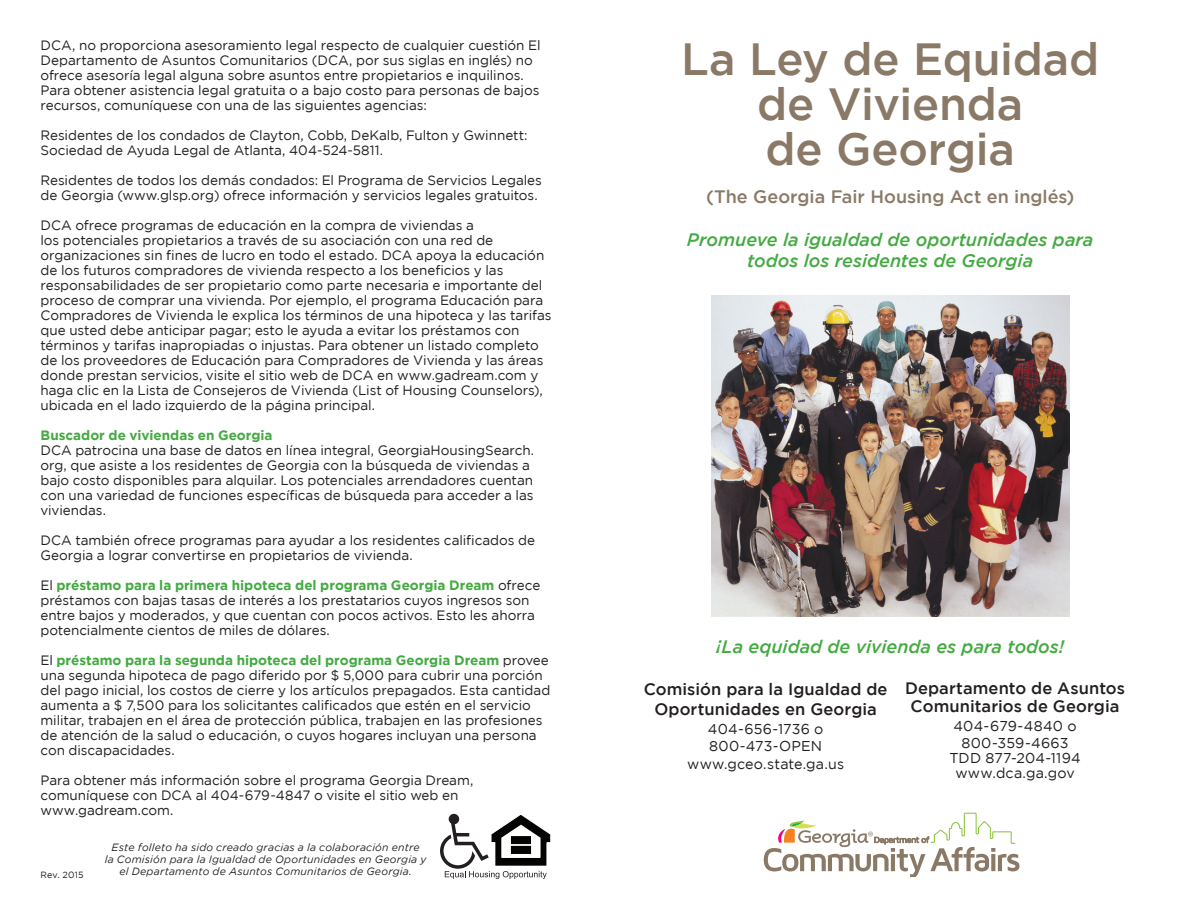
<style>
.page{position:relative;width:1188px;height:918px;background:#fff}
.page>*{position:absolute;margin:0;border:0;box-sizing:border-box;transform-origin:0 0}
.t1{font:500 45px/45px "Gotham";letter-spacing:-.005em;color:#8a7966;text-align:center}
.t2{font:italic 500 18px/21.6px "Gotham";color:#44aa42;text-align:center}
.t3{font:500 18px "Gotham";color:#8a7966}
.t4{font:500 16.5px/19.8px "Gotham";letter-spacing:.005em;color:#231f20;text-align:center}
.t5{font:14.25px/17.1px "Gotham";letter-spacing:.015em;color:#231f20;text-align:center}
.t6{font:13.5px/15px "Gotham";letter-spacing:-.005em;color:#231f20}
.t7{font:700 13.5px "Gotham";color:#44aa42}
.t8{font:italic 10.5px/12px "Gotham";letter-spacing:.02em;color:#231f20;text-align:center}
.t9{font:9px "Gotham";letter-spacing:.02em;color:#231f20}
.s1{font-weight:700;color:#44aa42}
</style>
<div class="page">
<svg style="left:440px;top:814px;width:107px;height:65px"></svg>
<img style="left:494px;top:815px;width:26px;height:17px">
<img style="left:712px;top:295px;width:358px;height:321px">
<svg style="left:764px;top:813px;width:256px;height:64px"></svg>
<p class="t6" style="left:40px;top:38px;width:502px">DCA, no proporciona asesoramiento legal respecto de cualquier cuestión El Departamento de Asuntos Comunitarios (DCA, por sus siglas en inglés) no ofrece asesoría legal alguna sobre asuntos entre propietarios e inquilinos.<br>Para obtener asistencia legal gratuita o a bajo costo para personas de bajos recursos, comuníquese con una de las siguientes agencias:</p>
<p class="t6" style="left:40px;top:128px;width:489px">Residentes de los condados de Clayton, Cobb, DeKalb, Fulton y Gwinnett:<br>Sociedad de Ayuda Legal de Atlanta, 404-524-5811.</p>
<p class="t6" style="left:40px;top:173px;width:503px">Residentes de todos los demás condados: El Programa de Servicios Legales de Georgia (www.glsp.org) ofrece información y servicios legales gratuitos.</p>
<p class="t6" style="left:40px;top:218px;width:513px">DCA ofrece programas de educación en la compra de viviendas a<br>los potenciales propietarios a través de su asociación con una red de organizaciones sin fines de lucro en todo el estado. DCA apoya la educación de los futuros compradores de vivienda respecto a los beneficios y las responsabilidades de ser propietario como parte necesaria e importante del proceso de comprar una vivienda. Por ejemplo, el programa Educación para Compradores de Vivienda le explica los términos de una hipoteca y las tarifas que usted debe anticipar pagar; esto le ayuda a evitar los préstamos con términos y tarifas inapropiadas o injustas. Para obtener un listado completo de los proveedores de Educación para Compradores de Vivienda y las áreas donde prestan servicios, visite el sitio web de DCA en www.gadream.com y haga clic en la Lista de Consejeros de Vivienda (List of Housing Counselors), ubicada en el lado izquierdo de la página principal.</p>
<p class="t7" style="left:40px;top:428px;width:234px">Buscador de viviendas en Georgia</p>
<p class="t6" style="left:40px;top:443px;width:495px">DCA patrocina una base de datos en línea integral, GeorgiaHousingSearch. org, que asiste a los residentes de Georgia con la búsqueda de viviendas a bajo costo disponibles para alquilar. Los potenciales arrendadores cuentan con una variedad de funciones específicas de búsqueda para acceder a las viviendas.</p>
<p class="t6" style="left:40px;top:533px;width:496px">DCA también ofrece programas para ayudar a los residentes calificados de<br>Georgia a lograr convertirse en propietarios de vivienda.</p>
<p class="t6" style="left:40px;top:578px;width:501px">El <span class="s1">préstamo para la primera hipoteca del programa Georgia Dream</span> ofrece préstamos con bajas tasas de interés a los prestatarios cuyos ingresos son entre bajos y moderados, y que cuentan con pocos activos. Esto les ahorra potencialmente cientos de miles de dólares.</p>
<p class="t6" style="left:40px;top:653px;width:511px">El <span class="s1">préstamo para la segunda hipoteca del programa Georgia Dream</span> provee una segunda hipoteca de pago diferido por $ 5,000 para cubrir una porción del pago inicial, los costos de cierre y los artículos prepagados. Esta cantidad aumenta a $ 7,500 para los solicitantes calificados que estén en el servicio militar, trabajen en el área de protección pública, trabajen en las profesiones de atención de la salud o educación, o cuyos hogares incluyan una persona con discapacidades.</p>
<p class="t6" style="left:40px;top:773px;width:434px">Para obtener más información sobre el programa Georgia Dream, comuníquese con DCA al 404-679-4847 o visite el sitio web en www.gadream.com.</p>
<p class="t8" style="left:105px;top:841px;width:323px">Este folleto ha sido creado gracias a la colaboración entre<br>la Comisión para la Igualdad de Oportunidades en Georgia y</p>
<p class="t9" style="left:40px;top:869px;width:45px">Rev. 2015</p>
<p class="t8" style="left:119px;top:865px;width:294px">el Departamento de Asuntos Comunitarios de Georgia.</p>
<h1 class="t1" style="left:681px;top:35px;width:420px">La Ley de Equidad de Vivienda<br>de Georgia</h1>
<h2 class="t3" style="left:706px;top:186px;width:370px">(The Georgia Fair Housing Act en inglés)</h2>
<h2 class="t2" style="left:687px;top:228px;width:408px">Promueve la igualdad de oportunidades para todos los residentes de Georgia</h2>
<h2 class="t2" style="left:716px;top:636px;width:350px">¡La equidad de vivienda es para todos!</h2>
<p class="t4" style="left:644px;top:679px;width:245px">Comisión para la Igualdad de<br>Oportunidades en Georgia</p>
<p class="t5" style="left:687px;top:721px;width:159px">404-656-1736 o<br>800-473-OPEN www.gceo.state.ga.us</p>
<p class="t4" style="left:905px;top:679px;width:221px;line-height:18px">Departamento de Asuntos<br>Comunitarios de Georgia</p>
<p class="t5" style="left:953px;top:718px;width:125px">404-679-4840 o<br>800-359-4663</p>
<p class="t5" style="left:949px;top:751px;width:133px;line-height:15px">TDD 877-204-1194 www.dca.ga.gov</p>
</div>
